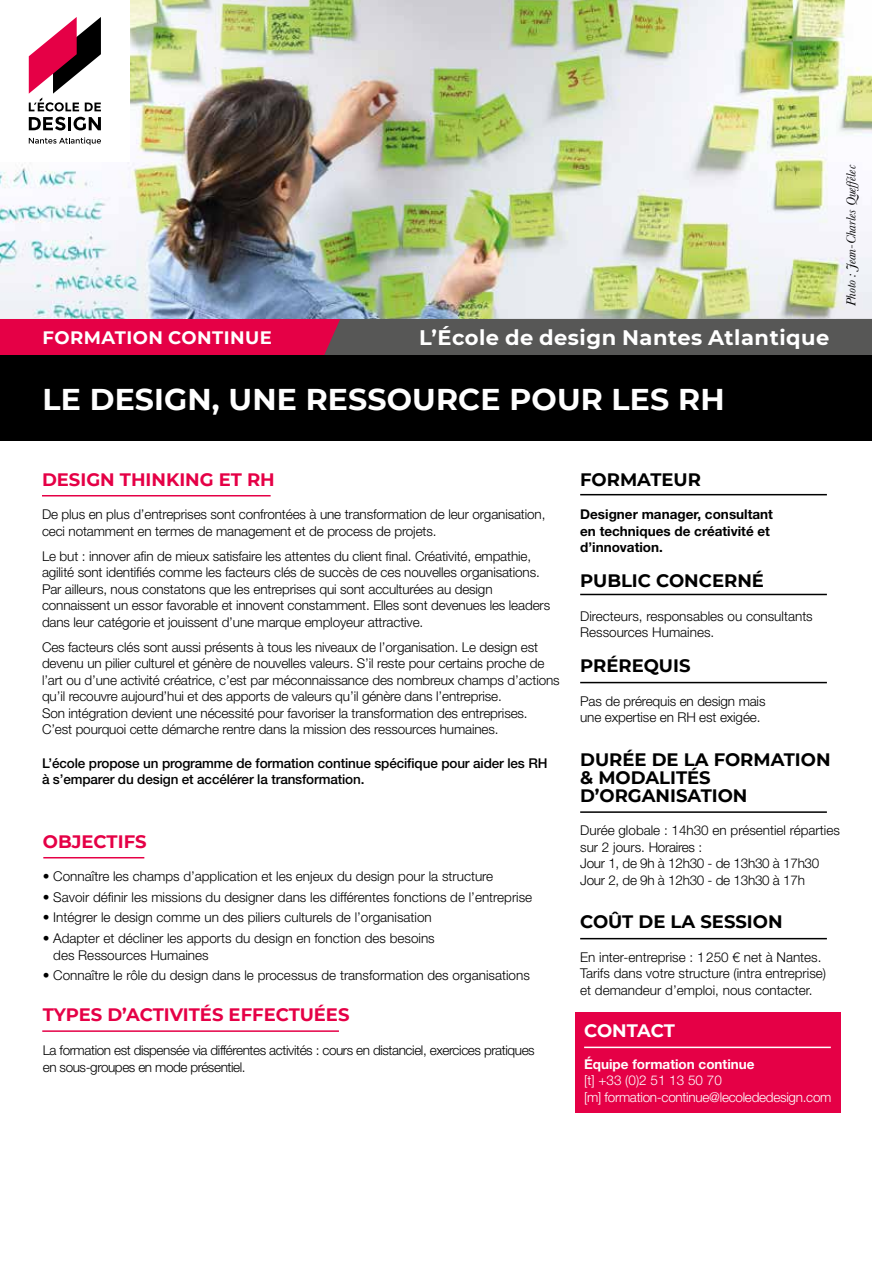
<style>
.page{position:relative;width:872px;height:1263px;background:#fff}
.page>*{position:absolute;margin:0;border:0;box-sizing:border-box;transform-origin:0 0}
.t1{font:700 30px "Montserrat";letter-spacing:.005em;color:#fff}
.t2{font:700 21px "Montserrat";letter-spacing:.025em;color:#fff}
.t3{font:700 18px/18px "Montserrat";color:#000}
.t4{font:700 18px "Montserrat";color:#e50046}
.t5{font:700 18px "Montserrat";letter-spacing:.025em;color:#fff}
.t6{font:700 18px "Montserrat";letter-spacing:-.01em;color:#fff}
.t7{font:300 13.5px/16.5px "Helvetica Neue LT Std";letter-spacing:-.01em;color:#000}
.t8{font:300 13.5px/16.5px "Helvetica Neue LT Std";letter-spacing:-.03em;color:#000}
.t9{font:500 13.5px/16.5px "Helvetica Neue LT Std";letter-spacing:-.01em;color:#000}
.t10{font:700 13.5px/16.5px "Helvetica Neue LT Std";color:#000}
.t11{font:300 13.5px/16.5px "Helvetica Neue LT Std";letter-spacing:-.02em;color:#fff}
.t12{font:italic 13.5px "Baskerville";color:#000}
.t13{font:700 13.5px "Helvetica Neue LT Std";color:#fff}
</style>
<div class="page">
<img style="left:0;top:0;width:872px;height:319px">
<div style="left:0;top:319px;width:872px;height:38px;background:#e50046"></div>
<div style="left:324px;top:319px;width:548px;height:36px;background:#575756"></div>
<div style="left:0;top:355px;width:872px;height:85px;background:#000"></div>
<div style="left:0;top:0;width:130px;height:162px;background:#fff"></div>
<svg style="left:29px;top:117px;width:72px;height:13px"></svg>
<svg style="left:29px;top:17px;width:72px;height:94px"></svg>
<svg style="left:29px;top:137px;width:72px;height:8px"></svg>
<hr style="left:43px;top:857px;width:101px;height:1px;background:#e50046">
<hr style="left:42px;top:1030px;width:297px;height:2px;background:#e50046">
<hr style="left:42px;top:495px;width:229px;height:1px;background:#e50046">
<hr style="left:580px;top:494px;width:247px;height:1px;background:#000">
<hr style="left:580px;top:594px;width:247px;height:1px;background:#000">
<hr style="left:580px;top:682px;width:247px;height:1px;background:#000">
<hr style="left:580px;top:811px;width:247px;height:2px;background:#000">
<hr style="left:580px;top:938px;width:247px;height:1px;background:#000">
<div style="left:575px;top:1013px;width:265px;height:100px;background:#e50046"></div>
<hr style="left:584px;top:1046px;width:247px;height:2px;background:#fff">
<h3 class="t5" style="left:43px;top:324px;width:231px">FORMATION CONTINUE</h3>
<h2 class="t2" style="left:419px;top:322px;width:412px">L’École de design Nantes Atlantique</h2>
<h1 class="t1" style="left:43px;top:378px;width:683px">LE DESIGN, UNE RESSOURCE POUR LES RH</h1>
<p class="t12" style="left:842px;top:306px;width:142px;rotate:-90deg">Photo : Jean-Charles Queffélec</p>
<h3 class="t4" style="left:42px;top:466px;width:234px">DESIGN THINKING ET RH</h3>
<p class="t7" style="left:42px;top:506px;width:505px">De plus en plus d’entreprises sont confrontées à une transformation de leur organisation, ceci notamment en termes de management et de process de projets.</p>
<p class="t7" style="left:42px;top:547px;width:509px">Le but : innover afin de mieux satisfaire les attentes du client final. Créativité, empathie, agilité sont identifiés comme les facteurs clés de succès de ces nouvelles organisations.<br>Par ailleurs, nous constatons que les entreprises qui sont acculturées au design connaissent un essor favorable et innovent constamment. Elles sont devenues les leaders dans leur catégorie et jouissent d’une marque employeur attractive.</p>
<p class="t7" style="left:42px;top:638px;width:519px">Ces facteurs clés sont aussi présents à tous les niveaux de l’organisation. Le design est devenu un pilier culturel et génère de nouvelles valeurs. S’il reste pour certains proche de l’art ou d’une activité créatrice, c’est par méconnaissance des nombreux champs d’actions qu’il recouvre aujourd’hui et des apports de valeurs qu’il génère dans l’entreprise.<br>Son intégration devient une nécessité pour favoriser la transformation des entreprises.<br>C’est pourquoi cette démarche rentre dans la mission des ressources humaines.</p>
<p class="t9" style="left:42px;top:754px;width:507px">L’école propose un programme de formation continue spécifique pour aider les RH à s’emparer du design et accélérer la transformation.</p>
<h3 class="t4" style="left:43px;top:828px;width:105px">OBJECTIFS</h3>
<p class="t7" style="left:43px;top:867px;width:452px">• Connaître les champs d’application et les enjeux du design pour la structure</p>
<p class="t7" style="left:43px;top:888px;width:491px">• Savoir définir les missions du designer dans les différentes fonctions de l’entreprise</p>
<p class="t7" style="left:43px;top:909px;width:390px">• Intégrer le design comme un des piliers culturels de l’organisation</p>
<p class="t7" style="left:53px;top:930px;width:383px;text-indent:-11px">• Adapter et décliner les apports du design en fonction des besoins des Ressources Humaines</p>
<p class="t7" style="left:43px;top:967px;width:488px">• Connaître le rôle du design dans le processus de transformation des organisations</p>
<h3 class="t4" style="left:43px;top:1001px;width:308px">TYPES D’ACTIVITÉS EFFECTUÉES</h3>
<p class="t8" style="left:43px;top:1042px;width:493px">La formation est dispensée via différentes activités : cours en distanciel, exercices pratiques en sous-groupes en mode présentiel.</p>
<h3 class="t3" style="left:580px;top:469px;width:122px">FORMATEUR</h3>
<p class="t10" style="left:580px;top:506px;width:194px">Designer manager, consultant en techniques de créativité et d’innovation.</p>
<h3 class="t3" style="left:580px;top:571px;width:185px">PUBLIC CONCERNÉ</h3>
<p class="t7" style="left:580px;top:607px;width:234px">Directeurs, responsables ou consultants<br>Ressources Humaines.</p>
<h3 class="t3" style="left:580px;top:656px;width:112px">PRÉREQUIS</h3>
<p class="t7" style="left:580px;top:692px;width:187px">Pas de prérequis en design mais une expertise en RH est exigée.</p>
<h3 class="t3" style="left:580px;top:749px;width:252px">DURÉE DE LA FORMATION &amp; MODALITÉS<br>D’ORGANISATION</h3>
<p class="t7" style="left:580px;top:822px;width:261px">Durée globale : 14h30 en présentiel réparties sur 2 jours. Horaires :<br>Jour 1, de 9h à 12h30 - de 13h30 à 17h30<br>Jour 2, de 9h à 12h30 - de 13h30 à 17h</p>
<h3 class="t3" style="left:580px;top:912px;width:204px">COÛT DE LA SESSION</h3>
<p class="t7" style="left:580px;top:948px;width:247px">En inter-entreprise : 1250 € net à Nantes.<br>Tarifs dans votre structure (intra entreprise) et demandeur d’emploi, nous contacter.</p>
<h3 class="t6" style="left:584px;top:1018px;width:92px">CONTACT</h3>
<p class="t13" style="left:584px;top:1055px;width:172px">Équipe formation continue</p>
<p class="t11" style="left:584px;top:1072px;width:249px">[t] +33 (0)2 51 13 50 70<br>[m] formation-continue@lecolededesign.com</p>
</div>
